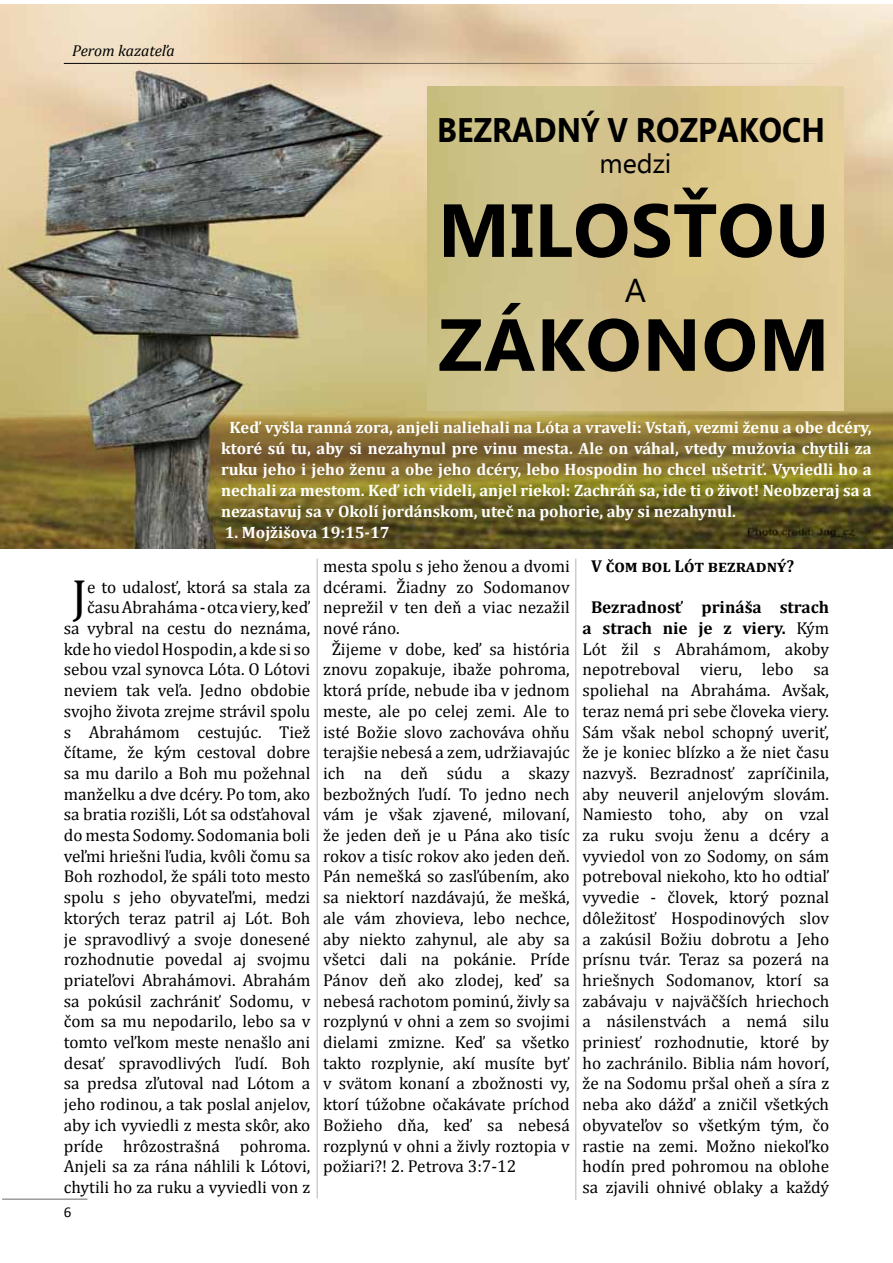
<style>
.page{position:relative;width:893px;height:1263px;background:#fff}
.page>*{position:absolute;margin:0;border:0;box-sizing:border-box;transform-origin:0 0}
.t1{font:700 75px "Ebrima";letter-spacing:.005em;color:#000}
.t2{font:700 73.5px "Ebrima";letter-spacing:.015em;color:#000}
.t3{font:48.3px "Cambria";color:#000}
.t4{font:700 34.05px "Ebrima";color:#000;scale:.91 1}
.t5{font:33px "Ebrima";color:#000}
.t6{font:27px "Ebrima";color:#000}
.t7{font:17.25px/20.7px "Cambria";color:#000;text-align:right}
.t8{font:700 17.25px "Cambria";color:#000}
.t9{font:700 16.5px/21px "Cambria";color:#fff;text-align:justify}
.t10{font:italic 15.75px "Cambria";letter-spacing:-.005em;color:#000}
.t11{font:15px "Calibri";color:#000}
.s1{font-weight:700}
</style>
<div class="page">
<hr style="left:2px;top:1198px;width:85px;height:2px;background:#999b9e">
<img style="left:0;top:4px;width:893px;height:545px">
<hr style="left:575px;top:558px;width:1px;height:642px;background:#000">
<hr style="left:317px;top:558px;width:1px;height:640px;background:#000">
<hr style="left:64px;top:63px;width:765px;height:1px;background:#000">
<img style="left:427px;top:87px;width:417px;height:323px">
<p class="t10" style="left:72px;top:40px;width:104px">Perom kazateľa</p>
<h3 class="t4" style="left:437px;top:104px;width:428px">BEZRADNÝ V ROZPAKOCH</h3>
<h3 class="t6" style="left:599px;top:144px;width:74px">medzi</h3>
<h1 class="t1" style="left:438px;top:175px;width:393px">MILOSŤOU</h1>
<h3 class="t5" style="left:625px;top:267px;width:23px">a</h3>
<h2 class="t2" style="left:438px;top:290px;width:393px">ZÁKONOM</h2>
<p class="t9" style="left:221px;top:416px;width:652px;text-indent:8px">Keď vyšla ranná zora, anjeli naliehali na Lóta a vraveli: Vstaň, vezmi ženu a obe dcéry, ktoré sú tu, aby si nezahynul pre vinu mesta. Ale on váhal, vtedy mužovia chytili za ruku jeho i jeho ženu a obe jeho dcéry, lebo Hospodin ho chcel ušetriť. Vyviedli ho a nechali za mestom. Keď ich videli, anjel riekol: Zachráň sa, ide ti o život! Neobzeraj sa a nezastavuj sa v Okolí jordánskom, uteč na pohorie, aby si nezahynul.</p>
<p class="t9" style="left:225px;top:521px;width:166px">1. Mojžišova 19:15-17</p>
<p class="t7" style="left:64px;top:576px;width:248px">e to udalosť, ktorá sa stala za času Abraháma - otca viery, keď<br>sa vybral na cestu do neznáma, kde ho viedol Hospodin, a kde si so sebou vzal synovca Lóta. O Lótovi neviem tak veľa. Jedno obdobie svojho života zrejme strávil spolu s Abrahámom cestujúc. Tiež čítame, že kým cestoval dobre sa mu darilo a Boh mu požehnal manželku a dve dcéry. Po tom, ako sa bratia rozišli, Lót sa odsťahoval do mesta Sodomy. Sodomania boli veľmi hriešni ľudia, kvôli čomu sa<br>Boh rozhodol, že spáli toto mesto spolu s jeho obyvateľmi, medzi ktorých teraz patril aj Lót. Boh je spravodlivý a svoje donesené rozhodnutie povedal aj svojmu priateľovi Abrahámovi. Abrahám sa pokúsil zachrániť Sodomu, v čom sa mu nepodarilo, lebo sa v tomto veľkom meste nenašlo ani desať spravodlivých ľudí. Boh sa predsa zľutoval nad Lótom a jeho rodinou, a tak poslal anjelov, aby ich vyviedli z mesta skôr, ako príde hrôzostrašná pohroma.<br>Anjeli sa za rána náhlili k Lótovi, chytili ho za ruku a vyviedli von z</p>
<h3 class="t3" style="left:72px;top:568px;width:16px">J</h3>
<p class="t11" style="left:64px;top:1202px;width:9px">6</p>
<p class="t7" style="left:323px;top:556px;width:248px">mesta spolu s jeho ženou a dvomi</p>
<p class="t7" style="left:323px;top:576px;width:248px">dcérami. Žiadny zo Sodomanov</p>
<p class="t7" style="left:323px;top:597px;width:248px">neprežil v ten deň a viac nezažil</p>
<p class="t7" style="left:323px;top:618px;width:78px">nové ráno.</p>
<p class="t7" style="left:332px;top:638px;width:240px">Žijeme v dobe, keď sa história</p>
<p class="t7" style="left:323px;top:659px;width:248px">znovu zopakuje, ibaže pohroma,</p>
<p class="t7" style="left:323px;top:680px;width:248px">ktorá príde, nebude iba v jednom</p>
<p class="t7" style="left:323px;top:700px;width:248px">meste, ale po celej zemi. Ale to</p>
<p class="t7" style="left:323px;top:721px;width:248px">isté Božie slovo zachováva ohňu</p>
<p class="t7" style="left:323px;top:742px;width:248px">terajšie nebesá a zem, udržiavajúc</p>
<p class="t7" style="left:323px;top:763px;width:248px">ich na deň súdu a skazy</p>
<p class="t7" style="left:323px;top:783px;width:248px">bezbožných ľudí. To jedno nech</p>
<p class="t7" style="left:323px;top:804px;width:248px">vám je však zjavené, milovaní,</p>
<p class="t7" style="left:323px;top:825px;width:248px">že jeden deň je u Pána ako tisíc</p>
<p class="t7" style="left:323px;top:845px;width:248px">rokov a tisíc rokov ako jeden deň.</p>
<p class="t7" style="left:323px;top:866px;width:248px">Pán nemešká so zasľúbením, ako</p>
<p class="t7" style="left:323px;top:887px;width:248px">sa niektorí nazdávajú, že mešká,</p>
<p class="t7" style="left:323px;top:907px;width:248px">ale vám zhovieva, lebo nechce,</p>
<p class="t7" style="left:323px;top:928px;width:248px">aby niekto zahynul, ale aby sa</p>
<p class="t7" style="left:323px;top:949px;width:248px">všetci dali na pokánie. Príde</p>
<p class="t7" style="left:323px;top:970px;width:248px">Pánov deň ako zlodej, keď sa</p>
<p class="t7" style="left:323px;top:990px;width:248px">nebesá rachotom pominú, živly sa</p>
<p class="t7" style="left:323px;top:1011px;width:248px">rozplynú v ohni a zem so svojimi</p>
<p class="t7" style="left:323px;top:1032px;width:248px">dielami zmizne. Keď sa všetko</p>
<p class="t7" style="left:323px;top:1052px;width:248px">takto rozplynie, akí musíte byť</p>
<p class="t7" style="left:323px;top:1073px;width:248px">v svätom konaní a zbožnosti vy,</p>
<p class="t7" style="left:323px;top:1094px;width:248px">ktorí túžobne očakávate príchod</p>
<p class="t7" style="left:323px;top:1114px;width:248px">Božieho dňa, keď sa nebesá</p>
<p class="t7" style="left:323px;top:1135px;width:248px">rozplynú v ohni a živly roztopia v</p>
<p class="t7" style="left:323px;top:1156px;width:195px">požiari?! 2. Petrova 3:7-12</p>
<p class="t8" style="left:591px;top:554px;width:205px">V čom bol Lót bezradný?</p>
<p class="t7" style="left:583px;top:597px;width:248px;text-align:center"><span class="s1">Bezradnosť prináša strach a strach nie je z viery.</span> Kým<br>Lót žil s Abrahámom, akoby nepotreboval vieru, lebo sa spoliehal na Abraháma. Avšak, teraz nemá pri sebe človeka viery.<br>Sám však nebol schopný uveriť, že je koniec blízko a že niet času nazvyš. Bezradnosť zapríčinila, aby neuveril anjelovým slovám.<br>Namiesto toho, aby on vzal za ruku svoju ženu a dcéry a vyviedol von zo Sodomy, on sám potreboval niekoho, kto ho odtiaľ vyvedie - človek, ktorý poznal dôležitosť Hospodinových slov a zakúsil Božiu dobrotu a Jeho prísnu tvár. Teraz sa pozerá na hriešnych Sodomanov, ktorí sa zabávaju v najväčších hriechoch a násilenstvách a nemá silu priniesť rozhodnutie, ktoré by ho zachránilo. Biblia nám hovorí, že na Sodomu pršal oheň a síra z neba ako dážď a zničil všetkých obyvateľov so všetkým tým, čo rastie na zemi. Možno niekoľko hodín pred pohromou na oblohe sa zjavili ohnivé oblaky a každý</p>
</div>
